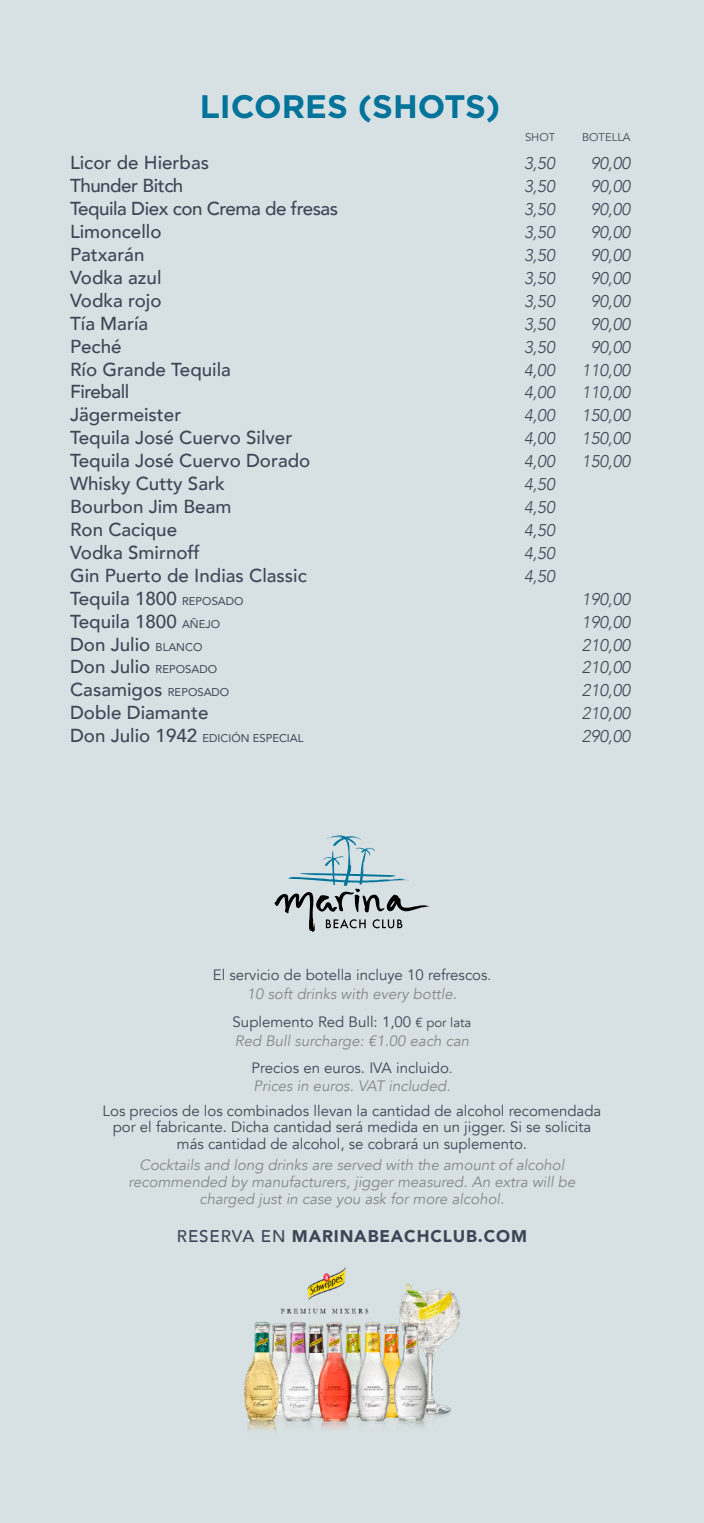
<style>
.page{position:relative;width:704px;height:1523px;background:#fff}
.page>*{position:absolute;margin:0;border:0;box-sizing:border-box;transform-origin:0 0}
.t1{font:700 32.5px "Gotham Pro";color:#00739a}
.t2{font:500 18.75px/22.9px "Avenir";color:#3d4657}
.t3{font:500 18.75px/22.9px "Avenir";letter-spacing:-.025em;color:#3d4657}
.t4{font:italic 300 16.88px/22.9px "Avenir";color:#3d4657}
.t5{font:900 16.88px "Avenir";letter-spacing:.05em;color:#3d4657}
.t6{font:15px/16.9px "Avenir";color:#3d4657}
.t7{font:italic 15px/16.9px "Avenir";color:#878786;text-align:center}
.t8{font:11.25px "Avenir";color:#3d4657}
.t9{font:11.25px "Avenir";color:#3d4657}
.s1{font-weight:400;font-size:11.25px}
.s2{font-weight:500;font-size:18.75px}
.s3{font-size:13.12px}
.s4{font-style:italic;color:#878786}
.s5{font-weight:500}
</style>
<div class="page">
<div style="left:0;top:0;width:703px;height:1522px;background:#d7e1e3"></div>
<svg style="left:274px;top:835px;width:155px;height:97px"></svg>
<img style="left:244px;top:1267px;width:215px;height:165px">
<h1 class="t1" style="left:199px;top:87px;width:302px">LICORES (SHOTS)</h1>
<p class="t3" style="left:70px;top:150px;width:269px">Licor de Hierbas<br>Thunder Bitch<br>Tequila Diex con Crema de fresas</p>
<p class="t9" style="left:524px;top:130px;width:32px">SHOT</p>
<p class="t9" style="left:581px;top:130px;width:50px">BOTELLA</p>
<p class="t4" style="left:523px;top:152px;width:32px">3,50</p>
<p class="t4" style="left:590px;top:152px;width:41px">90,00</p>
<p class="t4" style="left:523px;top:175px;width:32px">3,50</p>
<p class="t4" style="left:590px;top:175px;width:41px">90,00</p>
<p class="t4" style="left:523px;top:198px;width:32px">3,50</p>
<p class="t4" style="left:590px;top:198px;width:41px">90,00</p>
<p class="t2" style="left:70px;top:219px;width:93px">Limoncello</p>
<p class="t4" style="left:523px;top:221px;width:32px">3,50</p>
<p class="t4" style="left:590px;top:221px;width:41px">90,00</p>
<p class="t2" style="left:70px;top:242px;width:76px">Patxarán</p>
<p class="t4" style="left:523px;top:244px;width:32px">3,50</p>
<p class="t4" style="left:590px;top:244px;width:41px">90,00</p>
<p class="t2" style="left:70px;top:265px;width:93px">Vodka azul</p>
<p class="t4" style="left:523px;top:266px;width:32px">3,50</p>
<p class="t4" style="left:590px;top:266px;width:41px">90,00</p>
<p class="t2" style="left:70px;top:288px;width:93px">Vodka rojo</p>
<p class="t4" style="left:523px;top:289px;width:32px">3,50</p>
<p class="t4" style="left:590px;top:289px;width:41px">90,00</p>
<p class="t2" style="left:70px;top:311px;width:80px">Tía María</p>
<p class="t2" style="left:70px;top:356px;width:242px">Río Grande Tequila<br>Fireball<br>Jägermeister<br>Tequila José Cuervo Silver<br>Tequila José Cuervo Dorado</p>
<p class="t4" style="left:523px;top:312px;width:32px">3,50</p>
<p class="t4" style="left:590px;top:312px;width:41px">90,00</p>
<p class="t4" style="left:523px;top:358px;width:32px">4,00</p>
<p class="t4" style="left:581px;top:358px;width:50px">110,00</p>
<p class="t4" style="left:523px;top:381px;width:32px">4,00</p>
<p class="t4" style="left:581px;top:381px;width:50px">110,00</p>
<p class="t4" style="left:523px;top:404px;width:32px">4,00</p>
<p class="t4" style="left:581px;top:404px;width:50px">150,00</p>
<p class="t4" style="left:523px;top:427px;width:32px">4,00</p>
<p class="t4" style="left:581px;top:427px;width:50px">150,00<br>150,00</p>
<p class="t2" style="left:70px;top:333px;width:53px">Peché</p>
<p class="t4" style="left:523px;top:335px;width:32px">3,50</p>
<p class="t4" style="left:590px;top:335px;width:41px">90,00</p>
<p class="t4" style="left:523px;top:450px;width:32px;text-align:justify">4,00<br>4,50<br>4,50</p>
<p class="t4" style="left:523px;top:541px;width:32px">4,50</p>
<p class="t2" style="left:70px;top:471px;width:163px">Whisky Cutty Sark<br>Bourbon Jim Beam</p>
<p class="t2" style="left:70px;top:540px;width:131px">Vodka Smirnoff</p>
<p class="t2" style="left:70px;top:517px;width:109px">Ron Cacique</p>
<p class="t2" style="left:70px;top:563px;width:238px">Gin Puerto de Indias Classic</p>
<p class="t4" style="left:523px;top:519px;width:32px">4,50</p>
<p class="t4" style="left:523px;top:564px;width:32px">4,50</p>
<p class="t2" style="left:70px;top:585px;width:175px">Tequila 1800 <span class="s1">REPOSADO</span></p>
<p class="t2" style="left:70px;top:631px;width:148px">Don Julio <span class="s1">BLANCO<br></span>Don Julio <span class="s1">REPOSADO</span></p>
<p class="t2" style="left:70px;top:608px;width:151px">Tequila 1800 <span class="s1">AÑEJO</span></p>
<p class="t2" style="left:70px;top:677px;width:161px">Casamigos <span class="s1">REPOSADO<br></span>Doble Diamante</p>
<p class="t8" style="left:70px;top:729px;width:235px"><span class="s2">Don Julio 1942</span> EDICIÓN ESPECIAL</p>
<p class="t6" style="left:213px;top:966px;width:280px">El servicio de botella incluye 10 refrescos<span class="s3">.</span></p>
<p class="t6" style="left:232px;top:1013px;width:240px">Suplemento Red Bull: 1,00 <span class="s3">€ por lata</span></p>
<p class="t7" style="left:247px;top:985px;width:211px">10 soft drinks with every bottle.</p>
<p class="t7" style="left:235px;top:1032px;width:235px">Red Bull surcharge: €1.00 each can</p>
<p class="t4" style="left:581px;top:587px;width:50px">190,00</p>
<p class="t4" style="left:581px;top:633px;width:50px">210,00<br>210,00</p>
<p class="t4" style="left:581px;top:610px;width:50px">190,00</p>
<p class="t4" style="left:581px;top:679px;width:50px">210,00<br>210,00</p>
<p class="t4" style="left:581px;top:725px;width:50px">290,00</p>
<p class="t6" style="left:251px;top:1058px;width:202px;line-height:18.9px">Precios en euros. IVA incluido<span class="s3">.<br></span><span class="s4">Prices in euros. VAT included.</span></p>
<p class="t6" style="left:102px;top:1102px;width:500px;text-align:center">Los precios de los combinados llevan la cantidad de alcohol recomendada por el fabricante. Dicha cantidad será medida en un jigger. Si se solicita más cantidad de alcohol, se cobrará un suplemento.</p>
<p class="t7" style="left:128px;top:1156px;width:448px">Cocktails and long drinks are served with the amount of alcohol recommended by manufacturers, jigger measured. An extra will be charged just in case you ask for more alcohol.</p>
<p class="t5" style="left:177px;top:1221px;width:351px"><span class="s5">RESERVA EN</span> MARINABEACHCLUB.COM</p>
</div>
